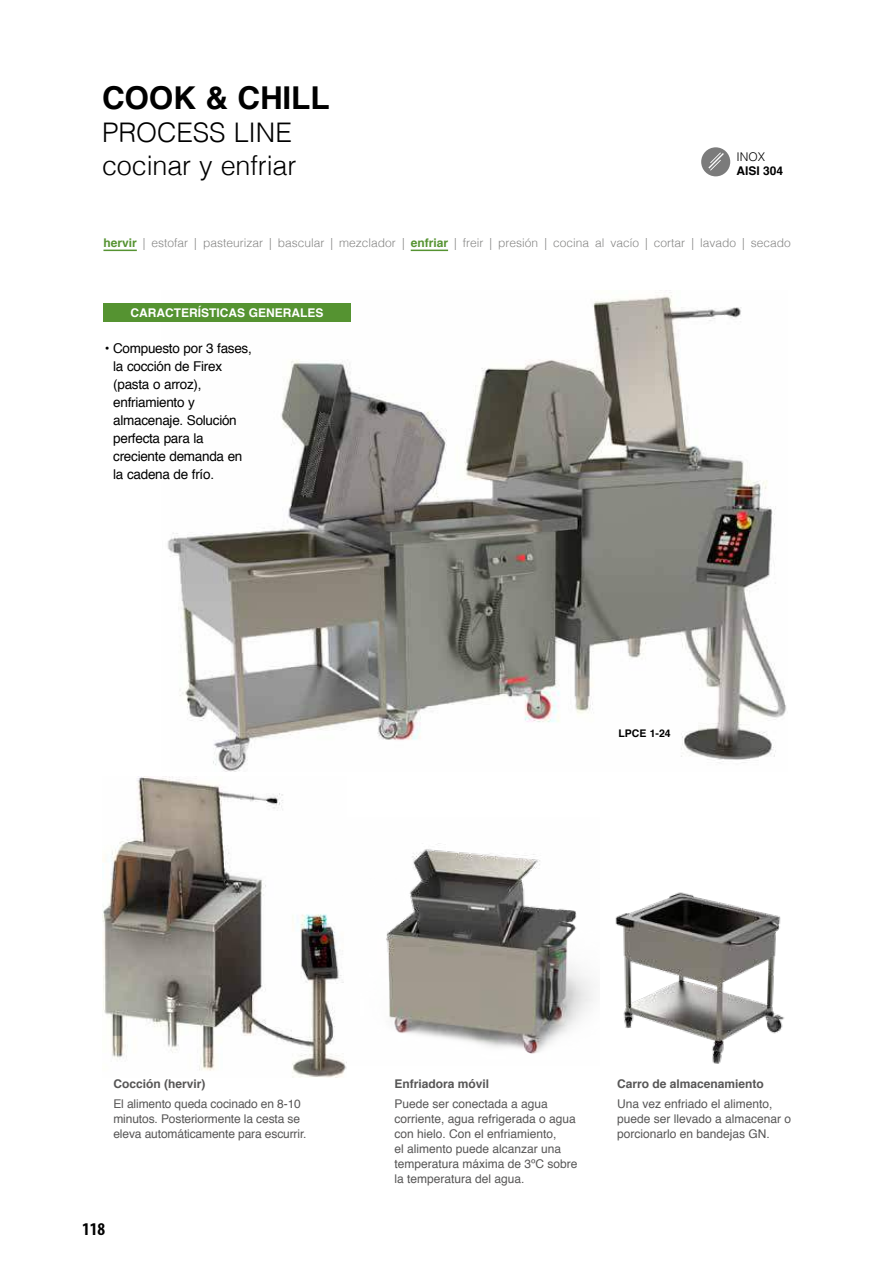
<style>
.page{position:relative;width:893px;height:1263px;background:#fff}
.page>*{position:absolute;margin:0;border:0;box-sizing:border-box;transform-origin:0 0}
.t1{font:700 31.5px "Helvetica";letter-spacing:-.005em;color:#000}
.t2{font:300 27px/33px "Helvetica";letter-spacing:-.005em;color:#000}
.t3{font:700 condensed 18px "Myriad Pro";color:#000}
.t4{font:13.5px/18px "Helvetica";letter-spacing:-.02em;color:#000}
.t5{font:12px/15px "Helvetica";color:#575656}
.t6{font:300 12px "Helvetica";color:#878786}
.t7{font:700 12px "Helvetica";color:#575656}
.t8{font:700 12px "Helvetica";color:#fff}
.t9{font:700 12px "Helvetica";color:#000}
.t10{font:300 12px "Helvetica";color:#000}
.t11{font:700 10.5px "Helvetica";color:#000}
.s1{font-weight:700;color:#559331}
</style>
<div class="page">
<img style="left:167px;top:290px;width:620px;height:482px">
<div style="left:103px;top:303px;width:248px;height:19px;background:#559331"></div>
<hr style="left:103px;top:250px;width:34px;height:1px;background:#559331">
<hr style="left:411px;top:250px;width:37px;height:1px;background:#559331">
<img style="left:346px;top:843px;width:247px;height:220px">
<img style="left:615px;top:892px;width:169px;height:172px">
<svg style="left:701px;top:147px;width:29px;height:29px"></svg>
<svg style="left:708px;top:152px;width:16px;height:19px"></svg>
<img style="left:102px;top:776px;width:244px;height:301px">
<h1 class="t1" style="left:102px;top:85px;width:229px">COOK &amp; CHILL</h1>
<h2 class="t2" style="left:102px;top:119px;width:196px">PROCESS LINE cocinar y enfriar</h2>
<p class="t10" style="left:736px;top:152px;width:30px">INOX</p>
<p class="t9" style="left:736px;top:166px;width:48px">AISI 304</p>
<p class="t6" style="left:103px;top:238px;width:689px"><span class="s1">hervir</span> | estofar | pasteurizar | bascular | mezclador | <span class="s1">enfriar</span> | freir | presión | cocina al vacío | cortar | lavado | secado</p>
<p class="t8" style="left:131px;top:308px;width:195px">CARACTERÍSTICAS GENERALES</p>
<p class="t4" style="left:113px;top:339px;width:140px;text-indent:-9px">• Compuesto por 3 fases, la cocción de Firex (pasta o arroz), enfriamiento y almacenaje. Solución perfecta para la creciente demanda en la cadena de frío.</p>
<p class="t11" style="left:618px;top:729px;width:54px">LPCE 1-24</p>
<p class="t7" style="left:113px;top:1079px;width:94px">Cocción (hervir)</p>
<p class="t5" style="left:113px;top:1096px;width:195px">El alimento queda cocinado en 8-10 minutos. Posteriormente la cesta se eleva automáticamente para escurrir.</p>
<h3 class="t3" style="left:82px;top:1219px;width:25px">118</h3>
<p class="t7" style="left:394px;top:1079px;width:96px">Enfriadora móvil</p>
<p class="t5" style="left:394px;top:1096px;width:185px">Puede ser conectada a agua corriente, agua refrigerada o agua con hielo. Con el enfriamiento,<br>el alimento puede alcanzar una temperatura máxima de 3ºC sobre la temperatura del agua.</p>
<p class="t7" style="left:617px;top:1079px;width:148px">Carro de almacenamiento</p>
<p class="t5" style="left:617px;top:1096px;width:176px">Una vez enfriado el alimento, puede ser llevado a almacenar o porcionarlo en bandejas GN.</p>
</div>
